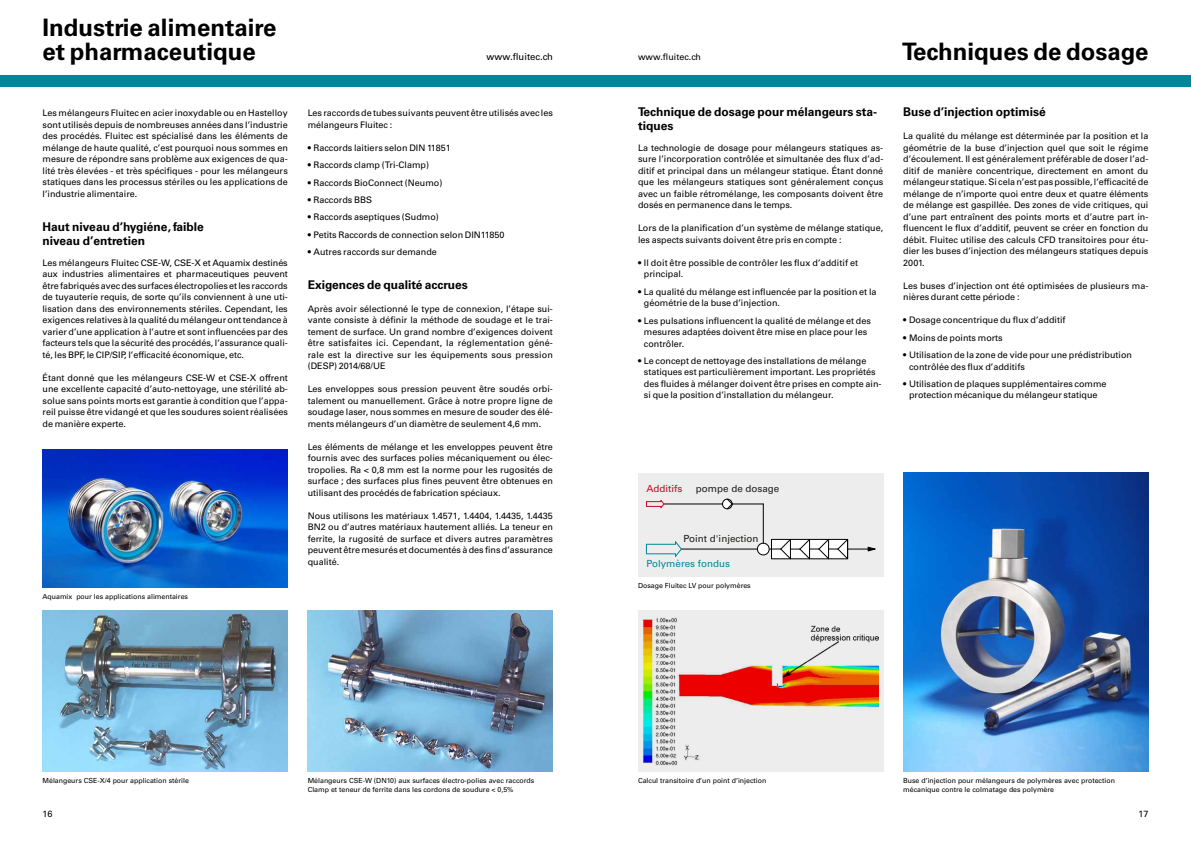
<style>
.page{position:relative;width:1191px;height:842px;background:#fff}
.page>*{position:absolute;margin:0;border:0;box-sizing:border-box;transform-origin:0 0}
.t1{font:700 24px/24px "Univers LT Std";color:#000}
.t2{font:700 12px/14px "Univers LT Std";color:#000}
.t3{font:9.8px "Univers LT Std";color:#1d1d1b}
.t4{font:9.8px "Univers LT Std";color:#089}
.t5{font:9.8px "Univers LT Std";color:#c10b25}
.t6{font:9.5px "Univers LT Std";color:#000}
.t7{font:9px/11.5px "Univers LT Std";color:#000;text-align:justify}
.t8{font:7px/8.5px "Univers LT Std";color:#000}
</style>
<div class="page">
<div style="left:595px;top:75px;width:596px;height:11px;background:#089"></div>
<div style="left:0;top:75px;width:595px;height:11px;background:#089"></div>
<img style="left:43px;top:450px;width:245px;height:138px">
<img style="left:43px;top:611px;width:245px;height:161px">
<img style="left:308px;top:611px;width:245px;height:161px">
<div style="left:638px;top:473px;width:245px;height:103px;background:#ededed"></div>
<hr style="left:681px;top:549px;width:194px;height:1px;background:#000">
<svg style="left:867px;top:546px;width:8px;height:6px"></svg>
<svg style="left:646px;top:541px;width:36px;height:16px"></svg>
<hr style="left:664px;top:503px;width:99px;height:1px;background:#000">
<svg style="left:757px;top:538px;width:92px;height:22px;background:#c7c7c7"></svg>
<div style="left:757px;top:543px;width:12px;height:12px;border:1px solid #000;border-radius:50%"></div>
<hr style="left:763px;top:504px;width:1px;height:39px;background:#000">
<svg style="left:646px;top:499px;width:19px;height:10px"></svg>
<svg style="left:722px;top:498px;width:11px;height:12px"></svg>
<div style="left:638px;top:611px;width:245px;height:161px;background:#ededed"></div>
<img style="left:903px;top:473px;width:245px;height:299px">
<img style="left:642px;top:617px;width:236px;height:149px">
<h1 class="t1" style="left:43px;top:16px;width:235px">Industrie alimentaire et pharmaceutique</h1>
<p class="t7" style="left:43px;top:107px;width:247px">Les mélangeurs Fluitec en acier inoxydable ou en Hastelloy sont utilisés depuis de nombreuses années dans l’industrie des procédés. Fluitec est spécialisé dans les éléments de mélange de haute qualité, c’est pourquoi nous sommes en mesure de répondre sans problème aux exigences de qua&shy;lité très élevées - et très spécifiques - pour les mélangeurs statiques dans les processus stériles ou les applications de l’industrie alimentaire.</p>
<h2 class="t2" style="left:43px;top:220px;width:163px">Haut niveau d’hygiéne, faible niveau d’entretien</h2>
<p class="t7" style="left:43px;top:257px;width:247px">Les mélangeurs Fluitec CSE-W, CSE-X et Aquamix destinés aux industries alimentaires et pharmaceutiques peuvent être fabriqués avec des surfaces électropolies et les raccords de tuyauterie requis, de sorte qu’ils conviennent à une uti&shy;lisation dans des environnements stériles. Cependant, les exigences relatives à la qualité du mélangeur ont tendance à varier d’une application à l’autre et sont influencées par des facteurs tels que la sécurité des procédés, l’assurance quali&shy;té, les BPF, le CIP/SIP, l’efficacité économique, etc.</p>
<p class="t7" style="left:43px;top:372px;width:247px">Étant donné que les mélangeurs CSE-W et CSE-X offrent une excellente capacité d’auto-nettoyage, une stérilité ab&shy;solue sans points morts est garantie à condition que l’appa&shy;reil puisse être vidangé et que les soudures soient réalisées de manière experte.</p>
<p class="t8" style="left:43px;top:593px;width:147px">Aquamix pour les applications alimentaires</p>
<p class="t6" style="left:486px;top:51px;width:68px">www.fluitec.ch</p>
<p class="t7" style="left:308px;top:107px;width:247px">Les raccords de tubes suivants peuvent être utilisés avec les mélangeurs Fluitec :</p>
<p class="t7" style="left:308px;top:142px;width:145px">• Raccords laitiers selon DIN 11851</p>
<p class="t7" style="left:308px;top:159px;width:123px">• Raccords clamp (Tri-Clamp)</p>
<p class="t7" style="left:308px;top:177px;width:136px">• Raccords BioConnect (Neumo)</p>
<p class="t7" style="left:308px;top:194px;width:66px">• Raccords BBS</p>
<p class="t7" style="left:308px;top:211px;width:133px">• Raccords aseptiques (Sudmo)</p>
<p class="t7" style="left:308px;top:229px;width:198px">• Petits Raccords de connection selon DIN11850</p>
<p class="t7" style="left:308px;top:246px;width:131px">• Autres raccords sur demande</p>
<h2 class="t2" style="left:308px;top:278px;width:162px">Exigences de qualité accrues</h2>
<p class="t7" style="left:308px;top:303px;width:247px">Après avoir sélectionné le type de connexion, l’étape sui&shy;vante consiste à définir la méthode de soudage et le trai&shy;tement de surface. Un grand nombre d’exigences doivent être satisfaites ici. Cependant, la réglementation géné&shy;rale est la directive sur les équipements sous pression (DESP) 2014/68/UE</p>
<p class="t7" style="left:308px;top:384px;width:247px">Les enveloppes sous pression peuvent être soudés orbi&shy;talement ou manuellement. Grâce à notre propre ligne de soudage laser, nous sommes en mesure de souder des élé&shy;ments mélangeurs d’un diamètre de seulement 4,6 mm.</p>
<p class="t7" style="left:308px;top:441px;width:247px">Les éléments de mélange et les enveloppes peuvent être fournis avec des surfaces polies mécaniquement ou élec&shy;tropolies. Ra &lt; 0,8 mm est la norme pour les rugosités de surface ; des surfaces plus fines peuvent être obtenues en utilisant des procédés de fabrication spéciaux.</p>
<p class="t7" style="left:308px;top:510px;width:247px">Nous utilisons les matériaux 1.4571, 1.4404, 1.4435, 1.4435<br>BN2 ou d’autres matériaux hautement alliés. La teneur en ferrite, la rugosité de surface et divers autres paramètres peuvent être mesurés et documentés à des fins d’assurance qualité.</p>
<p class="t8" style="left:43px;top:777px;width:148px">Mélangeurs CSE-X/4 pour application stérile</p>
<p class="t8" style="left:308px;top:777px;width:228px">Mélangeurs CSE-W (DN10) aux surfaces électro-polies avec raccords<br>Clamp et teneur de ferrite dans les cordons de soudure &lt; 0,5%</p>
<p class="t7" style="left:638px;top:51px;width:64px">www.fluitec.ch</p>
<h2 class="t2" style="left:638px;top:105px;width:241px">Technique de dosage pour mélangeurs sta&shy;tiques</h2>
<p class="t7" style="left:638px;top:142px;width:247px">La technologie de dosage pour mélangeurs statiques as&shy;sure l’incorporation contrôlée et simultanée des flux d’ad&shy;ditif et principal dans un mélangeur statique. Étant donné que les mélangeurs statiques sont généralement conçus avec un faible rétromélange, les composants doivent être dosés en permanence dans le temps.</p>
<p class="t7" style="left:638px;top:223px;width:247px">Lors de la planification d’un système de mélange statique, les aspects suivants doivent être pris en compte :</p>
<p class="t7" style="left:644px;top:257px;width:216px;text-indent:-6px">• Il doit être possible de contrôler les flux d’additif et principal.</p>
<p class="t7" style="left:644px;top:286px;width:234px;text-indent:-6px">• La qualité du mélange est influencée par la position et la géométrie de la buse d’injection.</p>
<p class="t7" style="left:644px;top:315px;width:228px;text-align:left;text-indent:-6px">• Les pulsations influencent la qualité de mélange et des mesures adaptées doivent être mise en place pour les contrôler.</p>
<p class="t7" style="left:644px;top:355px;width:239px;text-align:left;text-indent:-6px">• Le concept de nettoyage des installations de mélange statiques est particulièrement important. Les propriétés des fluides à mélanger doivent être prises en compte ain&shy;si que la position d’installation du mélangeur.</p>
<h1 class="t1" style="left:902px;top:40px;width:248px">Techniques de dosage</h1>
<h2 class="t2" style="left:903px;top:105px;width:144px">Buse d’injection optimisé</h2>
<p class="t7" style="left:903px;top:130px;width:247px">La qualité du mélange est déterminée par la position et la géométrie de la buse d’injection quel que soit le régime d’écoulement. Il est généralement préférable de doser l’ad&shy;ditif de manière concentrique, directement en amont du mélangeur statique. Si cela n’est pas possible, l’efficacité de mélange de n’importe quoi entre deux et quatre éléments de mélange est gaspillée. Des zones de vide critiques, qui d’une part entraînent des points morts et d’autre part in&shy;fluencent le flux d’additif, peuvent se créer en fonction du débit. Fluitec utilise des calculs CFD transitoires pour étu&shy;dier les buses d’injection des mélangeurs statiques depuis 2001.</p>
<p class="t7" style="left:903px;top:280px;width:247px">Les buses d’injection ont été optimisées de plusieurs ma&shy;nières durant cette période :</p>
<p class="t7" style="left:903px;top:314px;width:164px">• Dosage concentrique du flux d’additif</p>
<p class="t7" style="left:903px;top:332px;width:101px">• Moins de points morts</p>
<p class="t7" style="left:909px;top:349px;width:224px;text-indent:-6px">• Utilisation de la zone de vide pour une prédistribution contrôlée des flux d’additifs</p>
<p class="t7" style="left:903px;top:378px;width:205px;text-align:center">• Utilisation de plaques supplémentaires comme protection mécanique du mélangeur statique</p>
<p class="t5" style="left:646px;top:483px;width:37px">Additifs</p>
<p class="t3" style="left:696px;top:483px;width:85px">pompe de dosage</p>
<p class="t3" style="left:683px;top:532px;width:76px">Point d'injection</p>
<p class="t4" style="left:646px;top:557px;width:85px">Polymères fondus</p>
<p class="t8" style="left:638px;top:581px;width:114px">Dosage Fluitec LV pour polymères</p>
<p class="t8" style="left:638px;top:777px;width:130px">Calcul transitoire d’un point d’injection</p>
<p class="t8" style="left:903px;top:777px;width:213px">Buse d’injection pour mélangeurs de polymères avec protection mécanique contre le colmatage des polymère</p>
<p class="t7" style="left:43px;top:808px;width:11px">16</p>
<p class="t7" style="left:1138px;top:808px;width:11px">17</p>
</div>
